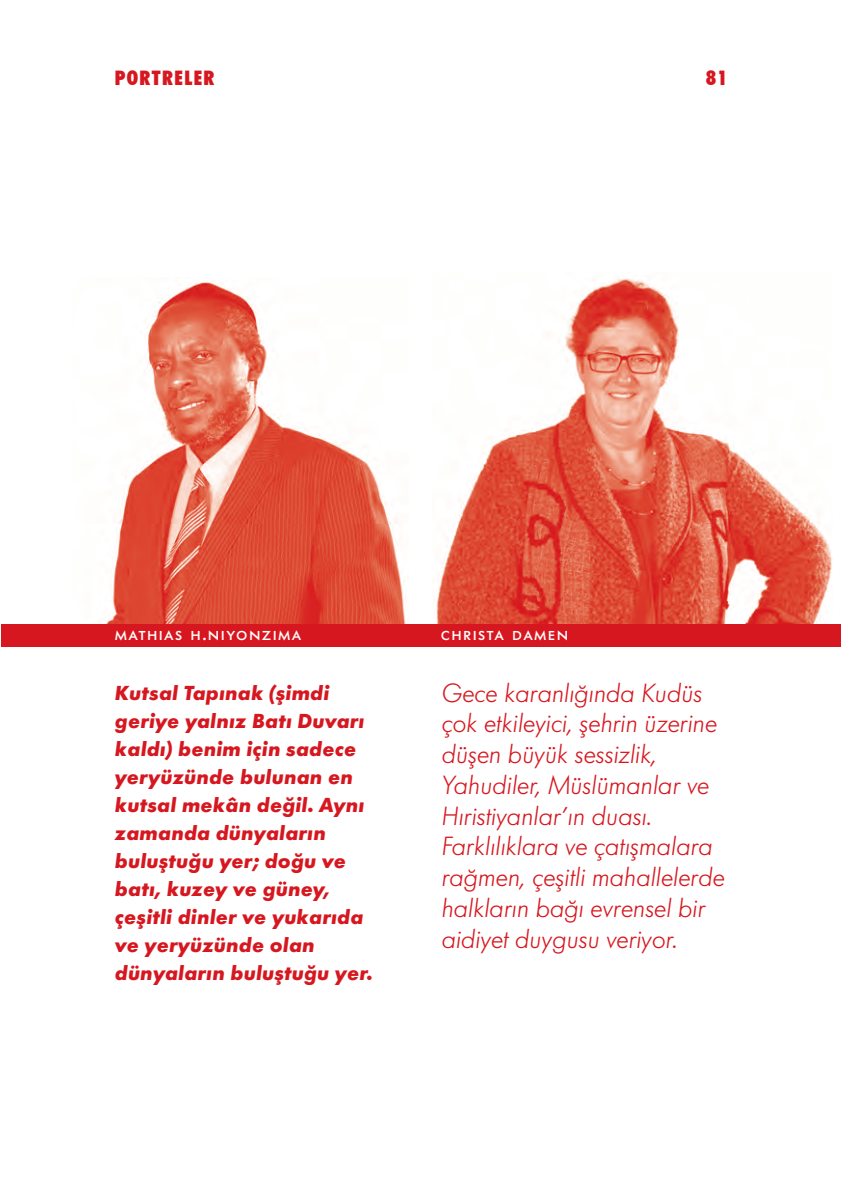
<style>
.page{position:relative;width:841px;height:1191px;background:#fff}
.page>*{position:absolute;margin:0;border:0;box-sizing:border-box;transform-origin:0 0}
.t1{font:italic 300 26px/30.8px "Futura BQ";letter-spacing:.01em;color:#d7171f}
.t2{font:italic 700 20px/28px "Futura BQ";letter-spacing:.01em;color:#d7171f}
.t3{font:20px "Futura BQ";letter-spacing:.07em;color:#fff}
.t4{font:900 condensed 20px "Futura BT";letter-spacing:.07em;color:#d7171f}
</style>
<div class="page">
<img style="left:434px;top:278px;width:398px;height:345px">
<img style="left:107px;top:280px;width:299px;height:343px">
<div style="left:1px;top:624px;width:840px;height:22px;background:#d7171f"></div>
<p class="t4" style="left:115px;top:65px;width:101px">PORTRELER</p>
<p class="t4" style="left:706px;top:65px;width:23px">81</p>
<p class="t3" style="left:115px;top:620px;width:188px">mathias h.niyonzima</p>
<p class="t3" style="left:441px;top:620px;width:129px">christa damen</p>
<p class="t2" style="left:115px;top:679px;width:259px">Kutsal Tapınak (şimdi geriye yalnız Batı Duvarı kaldı) benim için sadece yeryüzünde bulunan en kutsal mekân değil. Aynı zamanda dünyaların buluştuğu yer; doğu ve batı, kuzey ve güney, çeşitli dinler ve yukarıda ve yeryüzünde olan dünyaların buluştuğu yer.</p>
<p class="t1" style="left:441px;top:677px;width:284px">Gece karanlığında Kudüs çok etkileyici, şehrin üzerine düşen büyük sessizlik,<br>Yahudiler, Müslümanlar ve<br>Hıristiyanlar’ın duası.<br>Farklılıklara ve çatışmalara rağmen, çeşitli mahallelerde halkların bağı evrensel bir aidiyet duygusu veriyor.</p>
</div>
